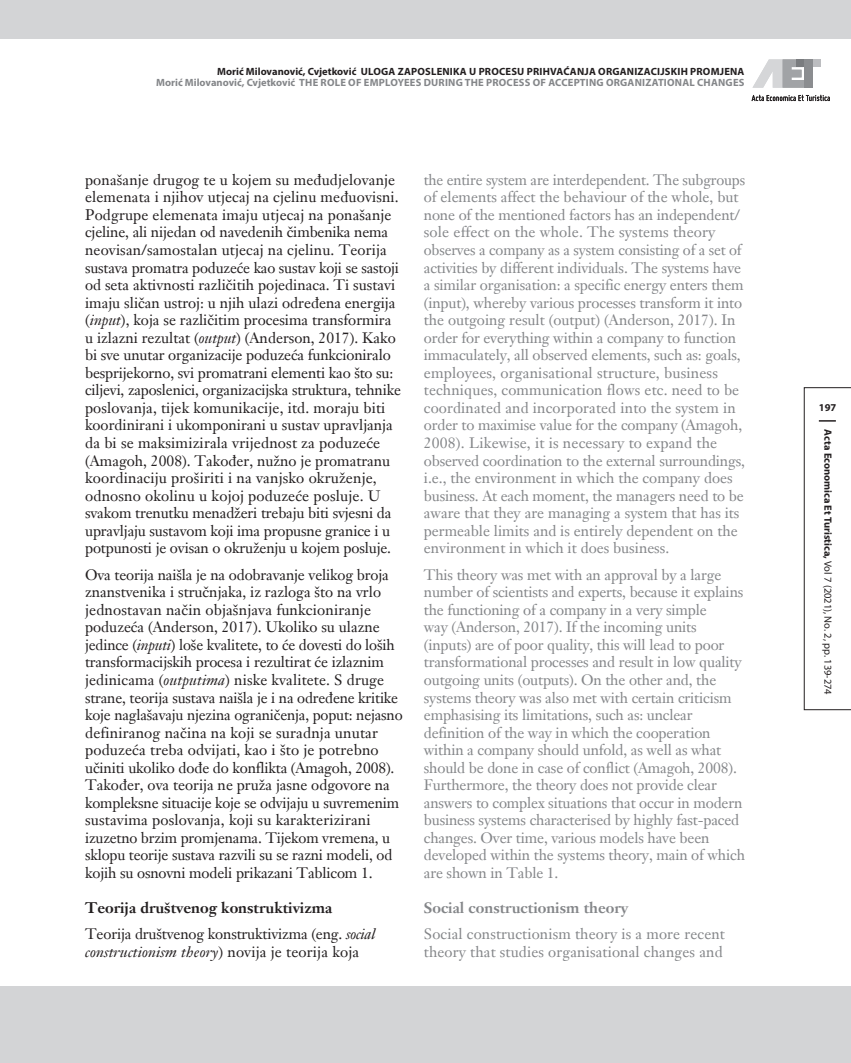
<style>
.page{position:relative;width:851px;height:1063px;background:#fff}
.page>*{position:absolute;margin:0;border:0;box-sizing:border-box;transform-origin:0 0}
.t1{font:15px/17.5px "Janson HR";color:#231f20}
.t2{font:15px/17.5px "Janson HR";letter-spacing:-.01em;color:#848689}
.t3{font:15px/17.5px "Janson HR";letter-spacing:.01em;color:#848689}
.t4{font:700 15px "Janson HR";color:#231f20}
.t5{font:700 15px "Janson HR";color:#848689}
.t6{font:700 10.5px "Myriad Pro";letter-spacing:.02em;color:#848689}
.t7{font:700 10.5px "Myriad Pro";letter-spacing:.02em;color:#231f20}
.t8{font:10.5px "Myriad Pro";color:#231f20}
.s1{font-style:italic}
.s2{font-weight:700}
</style>
<div class="page">
<div style="left:0;top:0;width:850px;height:38px;background:#d3d4d6"></div>
<div style="left:0;top:986px;width:850px;height:77px;background:#d3d4d6"></div>
<svg style="left:803px;top:387px;width:47px;height:323px"></svg>
<svg style="left:752px;top:59px;width:51px;height:29px"></svg>
<div style="left:803px;top:59px;width:9px;height:29px;background:#8b8d90"></div>
<div style="left:796px;top:59px;width:7px;height:8px;background:#7a7c7f"></div>
<div style="left:812px;top:59px;width:8px;height:8px;background:#bcbdc0"></div>
<svg style="left:751px;top:95px;width:78px;height:6px"></svg>
<p class="t7" style="left:217px;top:64px;width:528px">Morić Milovanović, Cvjetković ULOGA ZAPOSLENIKA U PROCESU PRIHVAĆANJA ORGANIZACIJSKIH PROMJENA</p>
<p class="t6" style="left:156px;top:76px;width:589px">Morić Milovanović, Cvjetković THE ROLE OF EMPLOYEES DURING THE PROCESS OF ACCEPTING ORGANIZATIONAL CHANGES</p>
<p class="t1" style="left:85px;top:171px;width:317px">ponašanje drugog te u kojem su međudjelovanje elemenata i njihov utjecaj na cjelinu međuovisni.<br>Podgrupe elemenata imaju utjecaj na ponašanje cjeline, ali nijedan od navedenih čimbenika nema neovisan/samostalan utjecaj na cjelinu. Teorija sustava promatra poduzeće kao sustav koji se sastoji od seta aktivnosti različitih pojedinaca. Ti sustavi imaju sličan ustroj: u njih ulazi određena energija (<span class="s1">input</span>), koja se različitim procesima transformira u izlazni rezultat (<span class="s1">output</span>) (Anderson, 2017). Kako bi sve unutar organizacije poduzeća funkcioniralo besprijekorno, svi promatrani elementi kao što su: ciljevi, zaposlenici, organizacijska struktura, tehnike poslovanja, tijek komunikacije, itd. moraju biti koordinirani i ukomponirani u sustav upravljanja da bi se maksimizirala vrijednost za poduzeće (Amagoh, 2008). Također, nužno je promatranu koordinaciju proširiti i na vanjsko okruženje, odnosno okolinu u kojoj poduzeće posluje. U svakom trenutku menadžeri trebaju biti svjesni da upravljaju sustavom koji ima propusne granice i u potpunosti je ovisan o okruženju u kojem posluje.</p>
<p class="t1" style="left:85px;top:566px;width:319px">Ova teorija naišla je na odobravanje velikog broja znanstvenika i stručnjaka, iz razloga što na vrlo jednostavan način objašnjava funkcioniranje poduzeća (Anderson, 2017). Ukoliko su ulazne jedince (<span class="s1">inputi</span>) loše kvalitete, to će dovesti do loših transformacijskih procesa i rezultirat će izlaznim jedinicama (<span class="s1">outputima</span>) niske kvalitete. S druge strane, teorija sustava naišla je i na određene kritike koje naglašavaju njezina ograničenja, poput: nejasno definiranog načina na koji se suradnja unutar poduzeća treba odvijati, kao i što je potrebno učiniti ukoliko dođe do konflikta (Amagoh, 2008).<br>Također, ova teorija ne pruža jasne odgovore na kompleksne situacije koje se odvijaju u suvremenim sustavima poslovanja, koji su karakterizirani izuzetno brzim promjenama. Tijekom vremena, u sklopu teorije sustava razvili su se razni modeli, od kojih su osnovni modeli prikazani Tablicom 1.</p>
<p class="t4" style="left:85px;top:898px;width:249px">Teorija društvenog konstruktivizma</p>
<p class="t1" style="left:85px;top:925px;width:292px">Teorija društvenog konstruktivizma (eng. <span class="s1">social constructionism theory</span>) novija je teorija koja</p>
<p class="t2" style="left:424px;top:171px;width:323px">the entire system are interdependent. The subgroups of elements affect the behaviour of the whole, but none of the mentioned factors has an independent/ sole effect on the whole. The systems theory observes a company as a system consisting of a set of activities by different individuals. The systems have a similar organisation: a specific energy enters them (input), whereby various processes transform it into the outgoing result (output) (Anderson, 2017). In order for everything within a company to function immaculately, all observed elements, such as: goals, employees, organisational structure, business techniques, communication flows etc. need to be coordinated and incorporated into the system in order to maximise value for the company (Amagoh, 2008). Likewise, it is necessary to expand the observed coordination to the external surroundings, i.e., the environment in which the company does business. At each moment, the managers need to be aware that they are managing a system that has its permeable limits and is entirely dependent on the environment in which it does business.</p>
<p class="t2" style="left:424px;top:566px;width:322px">This theory was met with an approval by a large number of scientists and experts, because it explains the functioning of a company in a very simple<br>way (Anderson, 2017). If the incoming units (inputs) are of poor quality, this will lead to poor transformational processes and result in low quality outgoing units (outputs). On the other and, the systems theory was also met with certain criticism emphasising its limitations, such as: unclear definition of the way in which the cooperation within a company should unfold, as well as what should be done in case of conflict (Amagoh, 2008).<br>Furthermore, the theory does not provide clear answers to complex situations that occur in modern business systems characterised by highly fast-paced changes. Over time, various models have been developed within the systems theory, main of which are shown in Table 1.</p>
<p class="t5" style="left:424px;top:898px;width:206px">Social constructionism theory</p>
<p class="t3" style="left:424px;top:925px;width:302px">Social constructionism theory is a more recent theory that studies organisational changes and</p>
<p class="t7" style="left:818px;top:401px;width:19px">197</p>
<p class="t8" style="left:834px;top:429px;width:267px;rotate:90deg"><span class="s2">Acta Economica Et Turistica,</span> Vol 7 (2021), No. 2, pp. 139-274</p>
</div>
